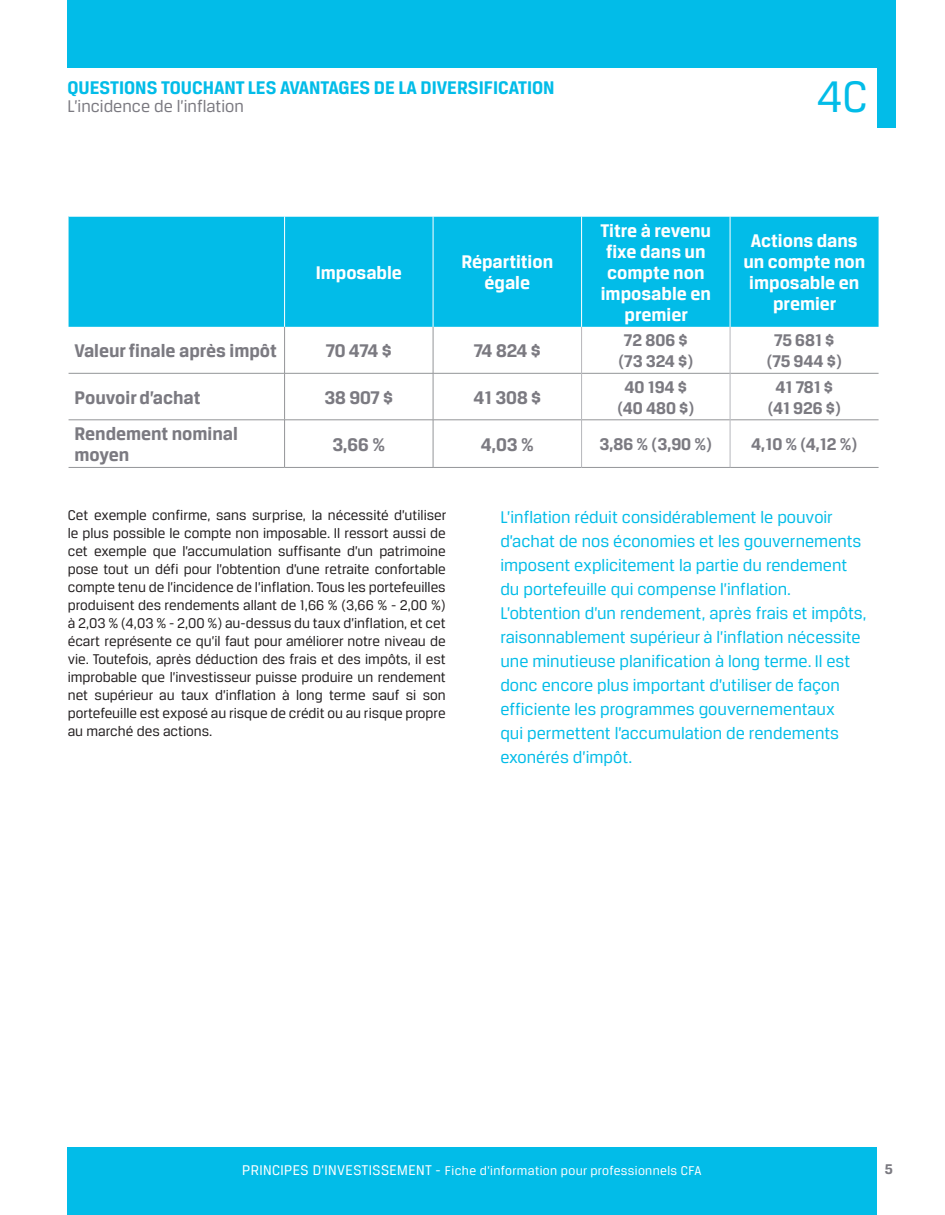
<style>
.page{position:relative;width:945px;height:1215px;background:#fff}
.page>*{position:absolute;margin:0;border:0;box-sizing:border-box;transform-origin:0 0}
.t1{font:47.1px "Breuer Text";color:#02bce8}
.t2{font:700 19.5px/21px "Breuer Text";color:#fff;text-align:center}
.t3{font:700 19.5px/21px "Breuer Text";color:#7b7a81}
.t4{font:700 19.5px "Breuer Text";color:#02bce8}
.Texte_courant{font:18px/24px "Breuer Text";color:#02bce8}
.t5{font:700 18px/21px "Breuer Text";color:#7b7a81;text-align:center}
.t6{font:18px "Breuer Text";color:#7b7a81}
.Texte_courant-2{font:15px/18px "Breuer Text";color:#231f20;text-align:justify}
.t7{font:700 15px "Breuer Text";color:#7b7a81}
.t8{font:13.5px "Breuer Text";letter-spacing:.025em;color:#fff}
.s1{font-size:15px}
</style>
<div class="page">
<div style="left:68px;top:0;width:810px;height:68px;background:#02bce8"></div>
<div style="left:68px;top:1148px;width:810px;height:67px;background:#02bce8"></div>
<div style="left:877px;top:0;width:18px;height:127px;background:#02bce8"></div>
<div style="left:69px;top:217px;width:810px;height:110px;background:#02bce8"></div>
<hr style="left:69px;top:373px;width:216px;height:1px;background:#939598">
<hr style="left:285px;top:373px;width:148px;height:1px;background:#939598">
<hr style="left:433px;top:373px;width:148px;height:1px;background:#939598">
<hr style="left:582px;top:373px;width:148px;height:1px;background:#939598">
<hr style="left:730px;top:373px;width:149px;height:1px;background:#939598">
<hr style="left:69px;top:420px;width:216px;height:1px;background:#939598">
<hr style="left:285px;top:420px;width:148px;height:1px;background:#939598">
<hr style="left:433px;top:420px;width:148px;height:1px;background:#939598">
<hr style="left:582px;top:420px;width:148px;height:1px;background:#939598">
<hr style="left:730px;top:420px;width:149px;height:1px;background:#939598">
<hr style="left:69px;top:467px;width:216px;height:1px;background:#939598">
<hr style="left:285px;top:467px;width:148px;height:1px;background:#939598">
<hr style="left:433px;top:467px;width:149px;height:1px;background:#939598">
<hr style="left:582px;top:467px;width:148px;height:1px;background:#939598">
<hr style="left:730px;top:467px;width:149px;height:1px;background:#939598">
<hr style="left:284px;top:327px;width:1px;height:46px;background:#939598">
<hr style="left:433px;top:327px;width:1px;height:46px;background:#939598">
<hr style="left:284px;top:374px;width:1px;height:46px;background:#939598">
<hr style="left:433px;top:374px;width:1px;height:46px;background:#939598">
<hr style="left:284px;top:420px;width:1px;height:47px;background:#939598">
<hr style="left:433px;top:420px;width:1px;height:47px;background:#939598">
<hr style="left:581px;top:327px;width:1px;height:46px;background:#b6b7bc">
<hr style="left:730px;top:327px;width:1px;height:46px;background:#b6b7bc">
<hr style="left:581px;top:373px;width:1px;height:47px;background:#b6b7bc">
<hr style="left:730px;top:373px;width:1px;height:47px;background:#b6b7bc">
<hr style="left:581px;top:420px;width:1px;height:47px;background:#b6b7bc">
<hr style="left:730px;top:420px;width:1px;height:47px;background:#b6b7bc">
<hr style="left:284px;top:216px;width:1px;height:111px;background:#fff">
<hr style="left:433px;top:216px;width:1px;height:111px;background:#fff">
<hr style="left:581px;top:216px;width:1px;height:111px;background:#fff">
<hr style="left:730px;top:216px;width:1px;height:111px;background:#fff">
<h2 class="t4" style="left:68px;top:77px;width:489px">QUESTIONS TOUCHANT LES AVANTAGES DE LA DIVERSIFICATION</h2>
<p class="t6" style="left:68px;top:97px;width:178px">L’incidence de l’inflation</p>
<p class="t2" style="left:316px;top:262px;width:88px">Imposable</p>
<p class="t2" style="left:461px;top:251px;width:93px">Répartition égale</p>
<h1 class="t1" style="left:817px;top:71px;width:53px">4C</h1>
<p class="t2" style="left:601px;top:220px;width:112px">Titre à revenu fixe dans un compte non imposable en premier</p>
<p class="t2" style="left:743px;top:230px;width:123px">Actions dans un compte non imposable en premier</p>
<p class="t3" style="left:75px;top:340px;width:204px">Valeur finale après impôt</p>
<p class="t3" style="left:326px;top:340px;width:68px">70 474 $</p>
<p class="t3" style="left:474px;top:340px;width:69px">74 824 $</p>
<p class="t5" style="left:618px;top:330px;width:76px">72 806 $ (73 324 $)</p>
<p class="t5" style="left:767px;top:330px;width:77px">75 681 $ (75 944 $)</p>
<p class="t3" style="left:75px;top:387px;width:127px">Pouvoir d’achat</p>
<p class="t3" style="left:324px;top:387px;width:70px">38 907 $</p>
<p class="t3" style="left:473px;top:387px;width:69px">41 308 $</p>
<p class="t5" style="left:617px;top:376px;width:78px">40 194 $ (40 480 $)</p>
<p class="t5" style="left:768px;top:376px;width:75px">41 781 $ (41 926 $)</p>
<p class="t3" style="left:75px;top:423px;width:165px">Rendement nominal moyen</p>
<p class="t3" style="left:332px;top:434px;width:54px">3,66 %</p>
<p class="t3" style="left:481px;top:434px;width:55px">4,03 %</p>
<p class="t5" style="left:600px;top:434px;width:114px">3,86 % (3,90 %)</p>
<p class="t5" style="left:751px;top:434px;width:108px">4,10 % (4,12 %)</p>
<p class="Texte_courant-2" style="left:68px;top:506px;width:380px">Cet exemple confirme, sans surprise, la nécessité d’utiliser le plus possible le compte non imposable. Il ressort aussi de cet exemple que l’accumulation suffisante d’un patrimoine pose tout un défi pour l’obtention d’une retraite confortable compte tenu de l’incidence de l’inflation. Tous les portefeuilles produisent des rendements allant de 1,66 % (3,66 % - 2,00 %) à 2,03 % (4,03 % - 2,00 %) au-dessus du taux d’inflation, et cet écart représente ce qu’il faut pour améliorer notre niveau de vie. Toutefois, après déduction des frais et des impôts, il est improbable que l’investisseur puisse produire un rendement net supérieur au taux d’inflation à long terme sauf si son portefeuille est exposé au risque de crédit ou au risque propre au marché des actions.</p>
<p class="Texte_courant" style="left:500px;top:505px;width:368px">L’inflation réduit considérablement le pouvoir d’achat de nos économies et les gouvernements imposent explicitement la partie du rendement du portefeuille qui compense l’inflation.<br>L’obtention d’un rendement, après frais et impôts, raisonnablement supérieur à l’inflation nécessite une minutieuse planification à long terme. Il est donc encore plus important d’utiliser de façon efficiente les programmes gouvernementaux<br>qui permettent l’accumulation de rendements exonérés d’impôt.</p>
<p class="t8" style="left:242px;top:1164px;width:461px"><span class="s1">PRINCIPES D’INVESTISSEMENT -</span> Fiche d’information pour professionnels CFA</p>
<p class="t7" style="left:885px;top:1161px;width:10px">5</p>
</div>
